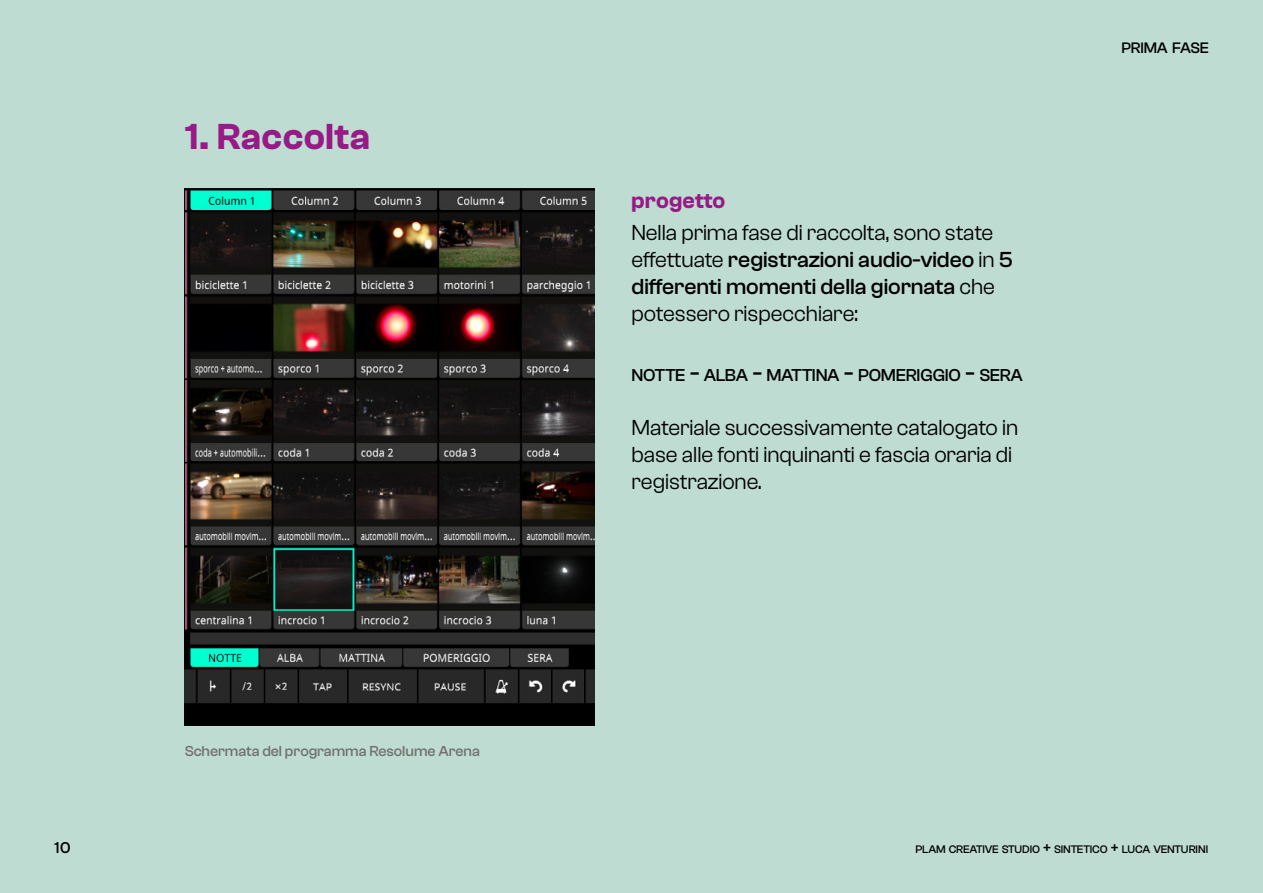
<style>
.page{position:relative;width:1263px;height:893px;background:#bedcd2}
.page>*{position:absolute;margin:0;border:0;box-sizing:border-box;transform-origin:0 0}
.t1{font:600 37.5px "Clash Grotesk";letter-spacing:.005em;color:#971a86}
.t2{font:22.5px/27px "Clash Grotesk";letter-spacing:-.005em;color:#000}
.t3{font:600 22.5px "Clash Grotesk";letter-spacing:.005em;color:#971a86}
.t4{font:500 17.85px "Clash Grotesk";letter-spacing:-.015em;color:#000}
.t5{font:500 16.2px "Clash Grotesk";color:#000}
.t6{font:500 15.75px "Clash Grotesk";letter-spacing:-.01em;color:#000}
.t7{font:500 15px "Clash Grotesk";letter-spacing:-.005em;color:#71716e}
.t8{font:500 11.4px "Clash Grotesk";letter-spacing:-.01em;color:#000}
.s1{font-weight:500}
.s2{font-size:25.5px}
.s3{font-size:16.2px}
</style>
<div class="page">
<img style="left:185px;top:188px;width:409px;height:538px">
<h1 class="t1" style="left:185px;top:116px;width:187px">1. Raccolta</h1>
<p class="t7" style="left:185px;top:743px;width:297px">Schermata del programma Resolume Arena</p>
<p class="t3" style="left:631px;top:188px;width:95px">progetto</p>
<p class="t2" style="left:631px;top:219px;width:383px">Nella prima fase di raccolta, sono state effettuate <span class="s1">registrazioni audio-video</span> in <span class="s1">5 differenti momenti della giornata</span> che potessero rispecchiare:</p>
<p class="t4" style="left:631px;top:365px;width:393px">NOTTE <span class="s2">-</span> ALBA <span class="s2">-</span> MATTINA <span class="s2">-</span> POMERIGGIO <span class="s2">-</span> SERA</p>
<p class="t2" style="left:631px;top:413px;width:388px">Materiale successivamente catalogato in base alle fonti inquinanti e fascia oraria di registrazione.</p>
<p class="t6" style="left:1121px;top:39px;width:89px">PRIMA FASE</p>
<p class="t5" style="left:54px;top:839px;width:18px">10</p>
<p class="t8" style="left:915px;top:843px;width:294px">PLAM CREATIVE STUDIO <span class="s3">+</span> SINTETICO <span class="s3">+</span> LUCA VENTURINI</p>
</div>
